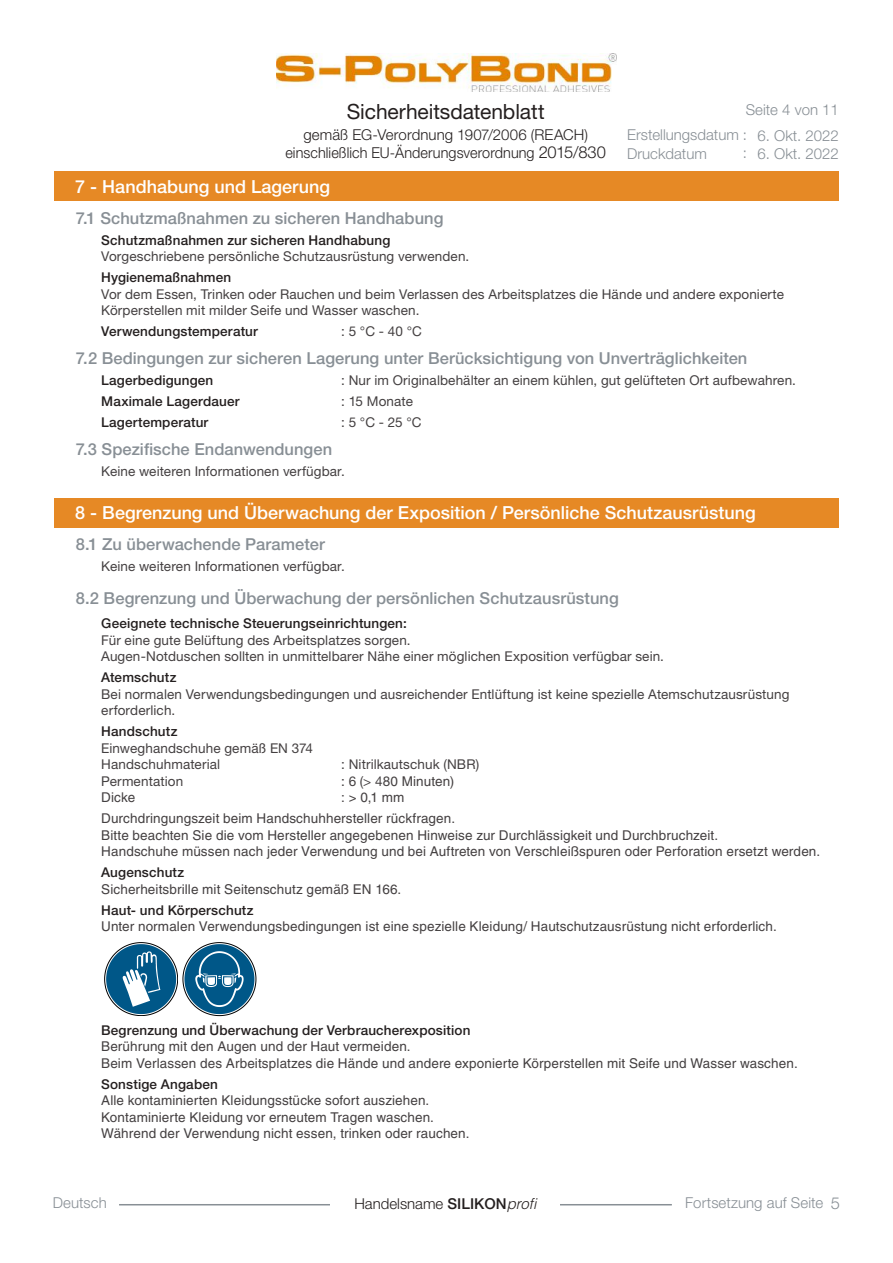
<style>
.page{position:relative;width:893px;height:1263px;background:#fff}
.page>*{position:absolute;margin:0;border:0;box-sizing:border-box;transform-origin:0 0}
.t1{font:21px "Helvetica Neue LT Std";letter-spacing:-.005em;color:#241f1f}
.t2{font:500 18px "Helvetica Neue LT Std";color:#fff}
.t3{font:500 16.5px "Helvetica Neue LT Std";letter-spacing:.005em;color:#888f95}
.t4{font:300 15px/18px "Helvetica Neue LT Std";letter-spacing:.005em;color:#241f1f;text-align:center}
.t5{font:300 15px/25.3px "Helvetica Neue LT Std";color:#888f95}
.t6{font:13.5px/16.5px "Helvetica LT Std";letter-spacing:.01em;color:#444041}
.t7{font:13.5px/16.5px "Helvetica Neue LT Std";letter-spacing:.01em;color:#444041}
.t8{font:500 13.5px "Helvetica Neue LT Std";letter-spacing:.01em;color:#241f1f}
.s1{font-size:16.5px}
.s2{font-family:"Helvetica Neue LT Std"}
.s3{font-weight:500}
.s4{font-family:"Helvetica LT Std";font-style:italic}
</style>
<div class="page">
<img style="left:276px;top:53px;width:341px;height:39px">
<hr style="left:119px;top:1204px;width:553px;height:1px;background:#888f95">
<div style="left:331px;top:1198px;width:229px;height:30px;background:#fff"></div>
<div style="left:54px;top:171px;width:785px;height:30px;background:#e68925"></div>
<div style="left:54px;top:498px;width:785px;height:29px;background:#e68925"></div>
<svg style="left:105px;top:942px;width:151px;height:74px"></svg>
<h1 class="t1" style="left:347px;top:99px;width:199px">Sicherheitsdatenblatt</h1>
<p class="t4" style="left:285px;top:126px;width:322px">gemäß EG-Verordnung 1907/2006 (REACH) einschließlich EU-Änderungsverordnung <span class="s1">2015/830</span></p>
<p class="t5" style="left:757px;top:122px;width:83px">6. Okt. 2022</p>
<p class="t5" style="left:627px;top:97px;width:213px;text-indent:119px">Seite 4 von 11<br>Erstellungsdatum :</p>
<p class="t5" style="left:627px;top:140px;width:81px">Druckdatum</p>
<p class="t5" style="left:743px;top:140px;width:6px">:</p>
<p class="t5" style="left:757px;top:140px;width:83px">6. Okt. 2022</p>
<h2 class="t2" style="left:75px;top:176px;width:256px">7 - Handhabung und Lagerung</h2>
<p class="t3" style="left:76px;top:208px;width:369px">7.1 Schutzmaßnahmen zu sicheren Handhabung</p>
<p class="t8" style="left:101px;top:232px;width:291px">Schutzmaßnahmen zur sicheren Handhabung</p>
<p class="t7" style="left:101px;top:248px;width:370px">Vorgeschriebene persönliche Schutzausrüstung verwenden.</p>
<p class="t8" style="left:101px;top:269px;width:132px">Hygienemaßnahmen</p>
<p class="t7" style="left:101px;top:286px;width:684px">Vor dem Essen, Trinken oder Rauchen und beim Verlassen des Arbeitsplatzes die Hände und andere exponierte<br>Körperstellen mit milder Seife und Wasser waschen.</p>
<p class="t8" style="left:101px;top:323px;width:158px">Verwendungstemperatur</p>
<p class="t7" style="left:341px;top:323px;width:82px">: 5 °C - 40 °C</p>
<p class="t3" style="left:76px;top:348px;width:673px">7.2 Bedingungen zur sicheren Lagerung unter Berücksichtigung von Unverträglichkeiten</p>
<p class="t8" style="left:101px;top:372px;width:114px">Lagerbedigungen</p>
<p class="t7" style="left:341px;top:371px;width:456px">: Nur im Originalbehälter an einem kühlen, gut gelüfteten Ort aufbewahren.</p>
<p class="t8" style="left:101px;top:393px;width:140px">Maximale Lagerdauer</p>
<p class="t7" style="left:341px;top:392px;width:73px">: 15 Monate</p>
<p class="t8" style="left:101px;top:414px;width:109px">Lagertemperatur</p>
<p class="t7" style="left:341px;top:413px;width:82px">: 5 °C - 25 °C</p>
<p class="t3" style="left:76px;top:439px;width:258px">7.3 Spezifische Endanwendungen</p>
<p class="t7" style="left:101px;top:463px;width:245px">Keine weiteren Informationen verfügbar.</p>
<h2 class="t2" style="left:75px;top:502px;width:682px">8 - Begrenzung und Überwachung der Exposition / Persönliche Schutzausrüstung</h2>
<p class="t3" style="left:76px;top:534px;width:251px">8.1 Zu überwachende Parameter</p>
<p class="t7" style="left:101px;top:558px;width:245px">Keine weiteren Informationen verfügbar.</p>
<p class="t3" style="left:76px;top:589px;width:545px">8.2 Begrenzung und Überwachung der persönlichen Schutzausrüstung</p>
<p class="t8" style="left:101px;top:615px;width:307px">Geeignete technische Steuerungseinrichtungen:</p>
<p class="t7" style="left:101px;top:632px;width:564px">Für eine gute Belüftung des Arbeitsplatzes sorgen.<br>Augen-Notduschen sollten in unmittelbarer Nähe einer möglichen Exposition verfügbar sein.</p>
<p class="t8" style="left:101px;top:669px;width:77px">Atemschutz</p>
<p class="t7" style="left:101px;top:686px;width:690px">Bei normalen Verwendungsbedingungen und ausreichender Entlüftung ist keine spezielle Atemschutzausrüstung erforderlich.</p>
<p class="t8" style="left:101px;top:723px;width:78px">Handschutz</p>
<p class="t7" style="left:101px;top:740px;width:213px">Einweghandschuhe gemäß EN 374<br>Handschuhmaterial</p>
<p class="t7" style="left:341px;top:756px;width:139px">: Nitrilkautschuk (NBR)</p>
<p class="t7" style="left:101px;top:773px;width:83px">Permentation</p>
<p class="t6" style="left:341px;top:773px;width:115px"><span class="s2">: 6 (&gt; 48</span>0 Minuten)</p>
<p class="t6" style="left:101px;top:789px;width:36px">Dicke</p>
<p class="t6" style="left:101px;top:787px;width:355px;line-height:21px;text-indent:240px">: &gt; 0,1 mm<br>Durchdringungszeit beim Handschuhhersteller rückfragen.</p>
<p class="t6" style="left:101px;top:827px;width:720px">Bitte beachten Sie die vom Hersteller angegebenen Hinweise zur Durchlässigkeit und Durchbruchzeit.<br>Handschuhe müssen nach jeder Verwendung und bei Auftreten von Verschleißspuren oder Perforation ersetzt werden.</p>
<p class="t8" style="left:101px;top:864px;width:85px">Augenschutz</p>
<p class="t6" style="left:101px;top:881px;width:302px">Sicherheitsbrille mit Seitenschutz gemäß EN 166.</p>
<p class="t8" style="left:101px;top:902px;width:154px">Haut- und Körperschutz</p>
<p class="t6" style="left:101px;top:918px;width:677px">Unter normalen Verwendungsbedingungen ist eine spezielle Kleidung/ Hautschutzausrüstung nicht erforderlich.</p>
<p class="t8" style="left:101px;top:1022px;width:371px">Begrenzung und Überwachung der Verbraucherexposition</p>
<p class="t6" style="left:101px;top:1038px;width:698px">Berührung mit den Augen und der Haut vermeiden.<br>Beim Verlassen des Arbeitsplatzes die Hände und andere exponierte Körperstellen mit Seife und Wasser waschen.</p>
<p class="t8" style="left:101px;top:1076px;width:118px">Sonstige Angaben</p>
<p class="t6" style="left:101px;top:1092px;width:370px">Alle kontaminierten Kleidungsstücke sofort ausziehen.<br>Kontaminierte Kleidung vor erneutem Tragen waschen.<br>Während der Verwendung nicht essen, trinken oder rauchen.</p>
<p class="t5" style="left:53px;top:1190px;width:56px">Deutsch</p>
<p class="t4" style="left:354px;top:1194px;width:183px">Handelsname <span class="s3">SILIKON</span><span class="s4">profi</span></p>
<p class="t5" style="left:685px;top:1190px;width:156px">Fortsetzung auf Seite <span class="s1">5</span></p>
</div>
